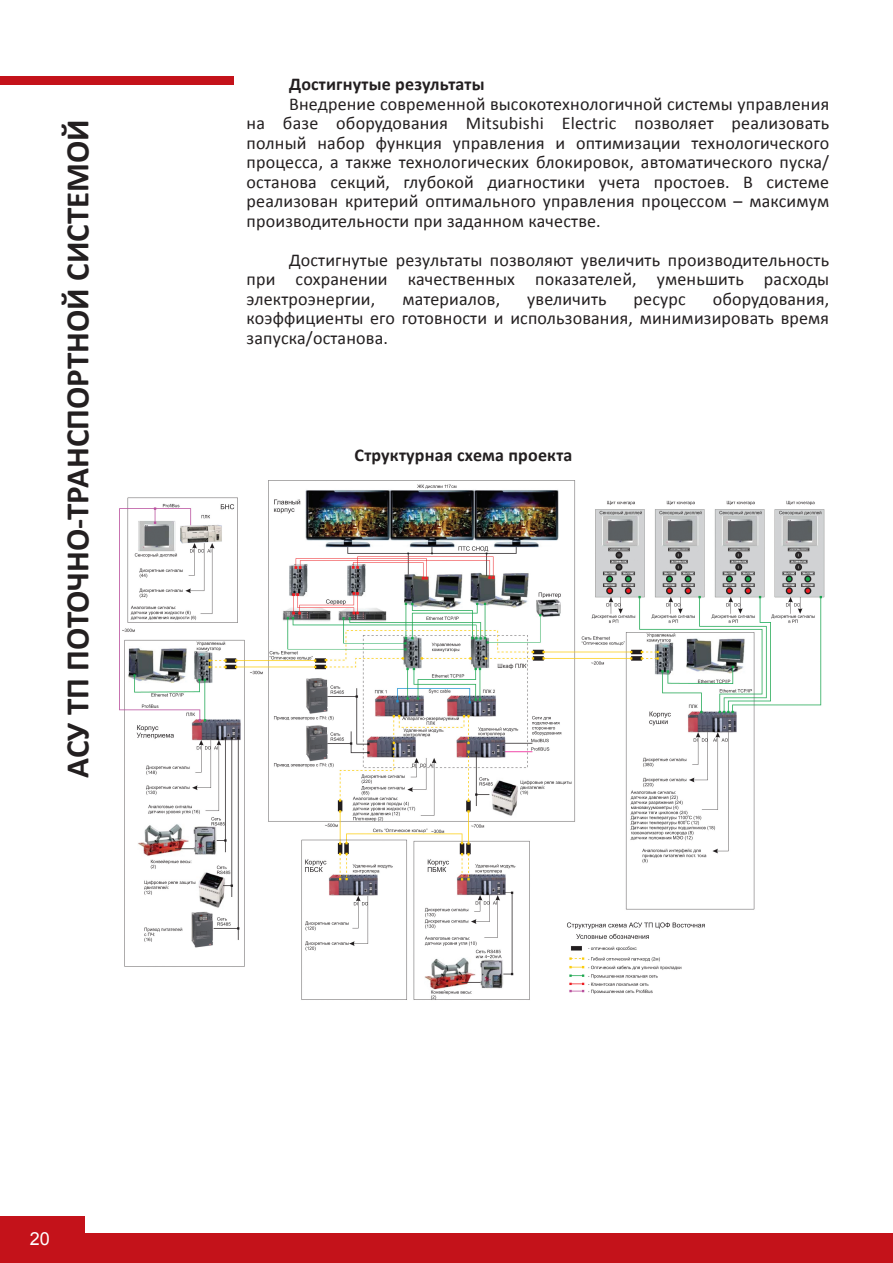
<style>
.page{position:relative;width:893px;height:1263px;background:#fff}
.page>*{position:absolute;margin:0;border:0;box-sizing:border-box;transform-origin:0 0}
.t1{font:700 33px "Calibri";color:#231f20}
.t2{font:18px/19.5px "Calibri";letter-spacing:.01em;color:#231f20;text-align:justify}
.t3{font:700 18px "Calibri";letter-spacing:.01em;color:#231f20}
.t4{font:18px "Arial";color:#fff}
</style>
<div class="page">
<div style="left:0;top:77px;width:234px;height:8px;background:#c4121a"></div>
<div style="left:0;top:1233px;width:893px;height:30px;background:#c4121a"></div>
<div style="left:0;top:1216px;width:85px;height:47px;background:#c4121a"></div>
<img style="left:119px;top:481px;width:706px;height:519px">
<h1 class="t1" style="left:56px;top:777px;width:660px;rotate:-90deg">АСУ ТП ПОТОЧНО-ТРАНСПОРТНОЙ СИСТЕМОЙ</h1>
<p class="t3" style="left:289px;top:73px;width:197px">Достигнутые результаты</p>
<p class="t2" style="left:247px;top:94px;width:584px;text-indent:43px">Внедрение современной высокотехнологичной системы управления на базе оборудования Mitsubishi Electric позволяет реализовать полный набор функция управления и оптимизации технологического процесса, а также технологических блокировок, автоматического пуска/ останова секций, глубокой диагностики учета простоев. В системе реализован критерий оптимального управления процессом – максимум производительности при заданном качестве.</p>
<p class="t2" style="left:247px;top:250px;width:584px;text-indent:43px">Достигнутые результаты позволяют увеличить производительность при сохранении качественных показателей, уменьшить расходы электроэнергии,</p>
<p class="t2" style="left:247px;top:289px;width:584px;text-indent:466px">оборудования, коэффициенты его готовности и использования, минимизировать время запуска/останова.</p>
<p class="t2" style="left:402px;top:289px;width:99px">материалов,</p>
<p class="t2" style="left:527px;top:289px;width:81px">увеличить</p>
<p class="t2" style="left:634px;top:289px;width:54px">ресурс</p>
<p class="t3" style="left:355px;top:443px;width:219px">Структурная схема проекта</p>
<p class="t4" style="left:30px;top:1227px;width:22px">20</p>
</div>
